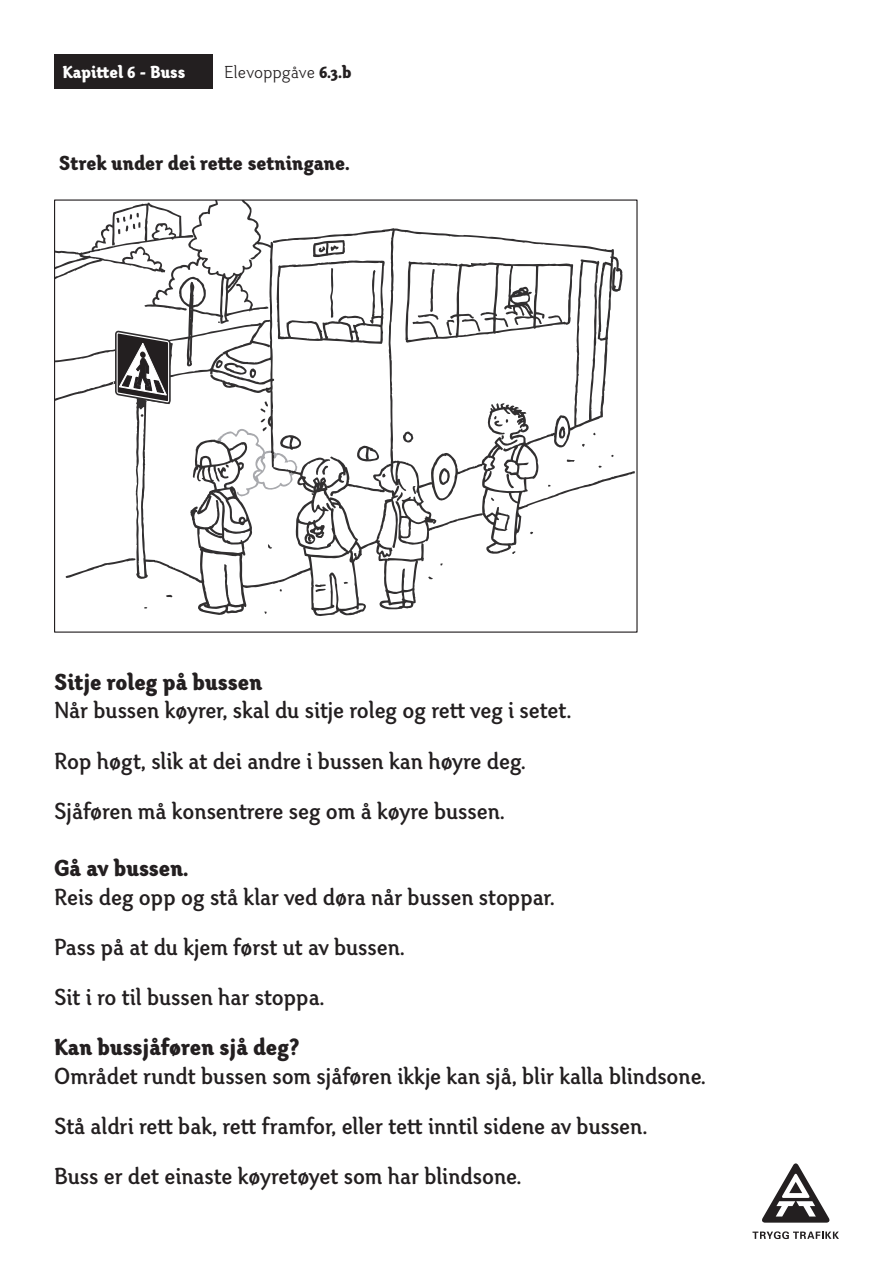
<style>
.page{position:relative;width:893px;height:1263px;background:#fff}
.page>*{position:absolute;margin:0;border:0;box-sizing:border-box;transform-origin:0 0}
.t1{font:500 24px/50.1px "Otari";color:#231f20}
.t2{font:800 24px "Otari";color:#231f20}
.t3{font:800 21px "Otari";color:#231f20}
.t4{font:300 18px "Otari";color:#231f20}
.t5{font:800 18px "Otari";color:#fff}
.s1{font-weight:800}
</style>
<div class="page">
<svg style="left:762px;top:1163px;width:68px;height:60px"></svg>
<svg style="left:752px;top:1231px;width:87px;height:8px"></svg>
<div style="left:54px;top:54px;width:159px;height:34px;background:#231f20"></div>
<svg style="left:56px;top:205px;width:79px;height:74px"></svg>
<svg style="left:135px;top:201px;width:500px;height:415px"></svg>
<svg style="left:276px;top:240px;width:109px;height:104px"></svg>
<svg style="left:405px;top:261px;width:168px;height:82px"></svg>
<svg style="left:216px;top:401px;width:85px;height:95px"></svg>
<svg style="left:344px;top:581px;width:4px;height:3px"></svg>
<svg style="left:315px;top:583px;width:11px;height:9px"></svg>
<svg style="left:65px;top:520px;width:71px;height:76px"></svg>
<svg style="left:56px;top:331px;width:117px;height:73px"></svg>
<p class="t5" style="left:63px;top:61px;width:124px">Kapittel 6 - Buss</p>
<p class="t4" style="left:224px;top:61px;width:129px">Elevoppgåve <span class="s1">6.3.b</span></p>
<p class="t3" style="left:59px;top:150px;width:292px">Strek under dei rette setningane.</p>
<p class="t2" style="left:54px;top:667px;width:210px">Sitje roleg på bussen</p>
<p class="t1" style="left:54px;top:685px;width:519px">Når bussen køyrer, skal du sitje roleg og rett veg i setet.<br>Rop høgt, slik at dei andre i bussen kan høyre deg.<br>Sjåføren må konsentrere seg om å køyre bussen.</p>
<p class="t2" style="left:54px;top:853px;width:136px">Gå av bussen.</p>
<p class="t1" style="left:54px;top:872px;width:502px">Reis deg opp og stå klar ved døra når bussen stoppar.<br>Pass på at du kjem først ut av bussen.<br>Sit i ro til bussen har stoppa.</p>
<p class="t2" style="left:54px;top:1032px;width:247px">Kan bussjåføren sjå deg?</p>
<p class="t1" style="left:54px;top:1051px;width:654px">Området rundt bussen som sjåføren ikkje kan sjå, blir kalla blindsone.<br>Stå aldri rett bak, rett framfor, eller tett inntil sidene av bussen.<br>Buss er det einaste køyretøyet som har blindsone.</p>
</div>
